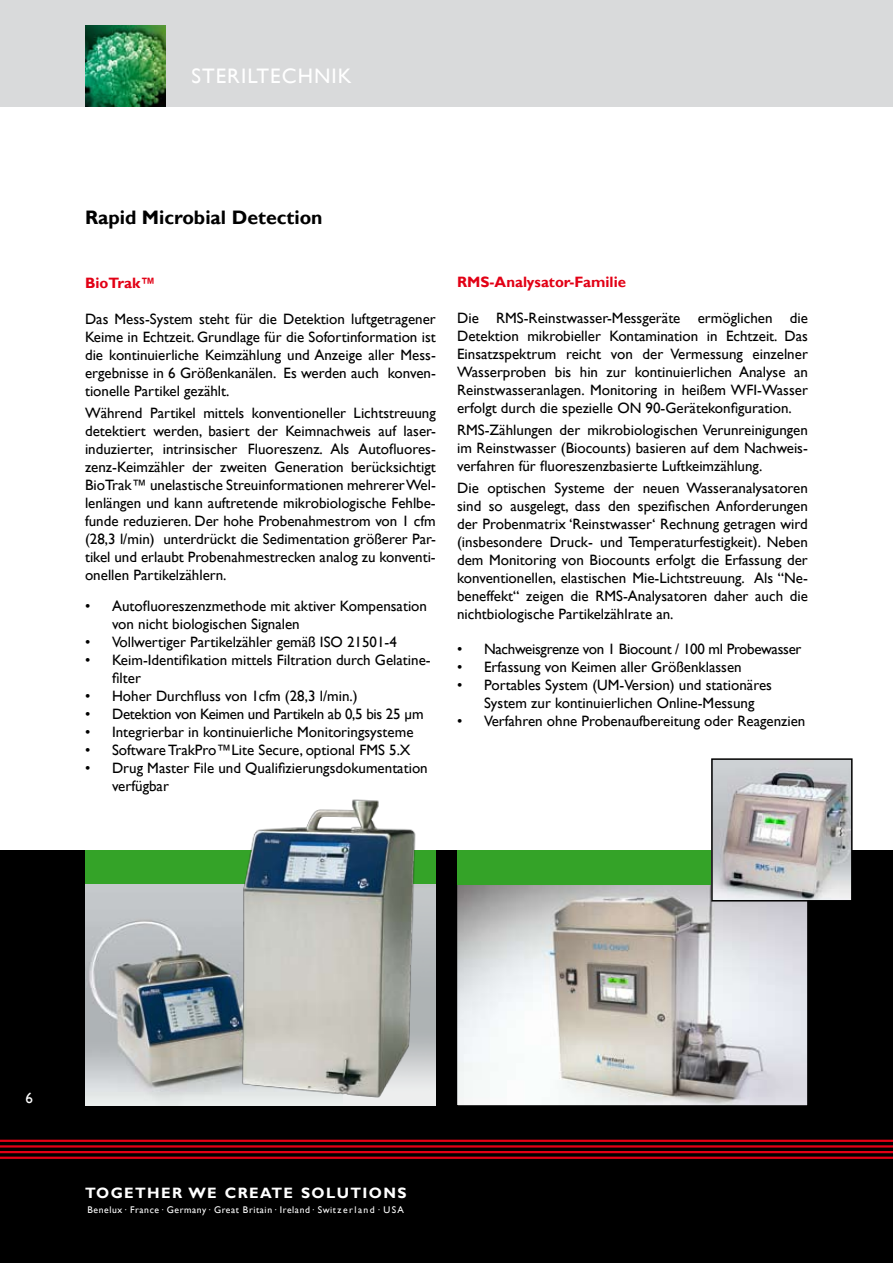
<style>
.page{position:relative;width:893px;height:1263px;background:#fff}
.page>*{position:absolute;margin:0;border:0;box-sizing:border-box;transform-origin:0 0}
.t1{font:21px "Gill Sans";color:#fff}
.t2{font:700 19.5px "Gill Sans";color:#000}
.t3{font:15px/18px "Gill Sans";color:#000;text-align:justify}
.t4{font:15px "Gill Sans";letter-spacing:-.02em;color:#000}
.t5{font:700 15px "Gill Sans";color:#e20015}
.t6{font:700 15px "Gill Sans";letter-spacing:.09em;color:#fff}
.t7{font:15px "Gill Sans";color:#fff}
.t8{font:9.6px "Gill Sans";letter-spacing:.06em;color:#fff}
</style>
<div class="page">
<div style="left:0;top:0;width:893px;height:106px;background:#d9dadb"></div>
<div style="left:0;top:850px;width:893px;height:413px;background:#000"></div>
<hr style="left:0;top:1156px;width:893px;height:3px;background:#e20015">
<hr style="left:0;top:1151px;width:893px;height:2px;background:#e20015">
<hr style="left:0;top:1145px;width:893px;height:2px;background:#e20015">
<hr style="left:0;top:1140px;width:893px;height:2px;background:#e20015">
<img style="left:85px;top:26px;width:81px;height:80px">
<div style="left:85px;top:850px;width:351px;height:34px;background:#34a328"></div>
<img style="left:85px;top:884px;width:93px;height:222px">
<img style="left:178px;top:799px;width:258px;height:307px">
<img style="left:459px;top:884px;width:347px;height:220px">
<div style="left:456px;top:872px;width:353px;height:235px;border:2px solid #000"></div>
<div style="left:457px;top:850px;width:351px;height:34px;background:#34a328"></div>
<img style="left:714px;top:761px;width:136px;height:137px">
<div style="left:711px;top:758px;width:142px;height:143px;border:2px solid #000"></div>
<h1 class="t1" style="left:191px;top:63px;width:14px">steriltechnik</h1>
<h2 class="t2" style="left:85px;top:206px;width:239px">Rapid Microbial Detection</h2>
<p class="t5" style="left:85px;top:274px;width:72px">BioTrak™</p>
<p class="t3" style="left:85px;top:310px;width:352px">Das Mess-System steht für die Detektion luftgetragener Keime in Echtzeit. Grundlage für die Sofortinformation ist die kontinuierliche Keimzählung und Anzeige aller Mess&shy;ergebnisse in 6 Größenkanälen. Es werden auch konven&shy;tionelle Partikel gezählt.</p>
<p class="t3" style="left:85px;top:404px;width:352px">Während Partikel mittels konventioneller Lichtstreuung detektiert werden, basiert der Keimnachweis auf laser&shy;induzierter, intrinsischer Fluoreszenz. Als Autofluores&shy;zenz-Keimzähler der zweiten Generation berücksichtigt BioTrak™ unelastische Streuinformationen mehrerer Wel&shy;lenlängen und kann auftretende mikrobiologische Fehlbe&shy;funde reduzieren. Der hohe Probenahmestrom von 1 cfm (28,3 l/min) unterdrückt die Sedimentation größerer Par&shy;tikel und erlaubt Probenahmestrecken analog zu konventi&shy;onellen Partikelzählern.</p>
<p class="t3" style="left:112px;top:597px;width:316px;text-indent:-27px">• Autofluoreszenzmethode mit aktiver Kompensation von nicht biologischen Signalen</p>
<p class="t3" style="left:85px;top:633px;width:313px">• Vollwertiger Partikelzähler gemäß ISO 21501-4</p>
<p class="t3" style="left:112px;top:651px;width:320px;text-indent:-27px">• Keim-Identifikation mittels Filtration durch Gelatine&shy;filter</p>
<p class="t3" style="left:85px;top:687px;width:274px">• Hoher Durchfluss von 1cfm (28,3 l/min.)</p>
<p class="t4" style="left:85px;top:705px;width:340px">• Detektion von Keimen und Partikeln ab 0,5 bis 25 µm</p>
<p class="t3" style="left:85px;top:723px;width:330px">• Integrierbar in kontinuierliche Monitoringsysteme</p>
<p class="t3" style="left:85px;top:741px;width:327px">• Software TrakPro™Lite Secure, optional FMS 5.X</p>
<p class="t3" style="left:112px;top:759px;width:317px;text-indent:-27px">• Drug Master File und Qualifizierungsdokumentation verfügbar</p>
<p class="t5" style="left:457px;top:273px;width:170px">RMS-Analysator-Familie</p>
<p class="t3" style="left:457px;top:309px;width:352px">Die RMS-Reinstwasser-Messgeräte ermöglichen die Detektion mikrobieller Kontamination in Echtzeit. Das Einsatzspektrum reicht von der Vermessung einzelner Wasserproben bis hin zur kontinuierlichen Analyse an Reinstwasseranlagen. Monitoring in heißem WFI-Wasser erfolgt durch die spezielle ON 90-Gerätekonfiguration.</p>
<p class="t3" style="left:457px;top:421px;width:352px">RMS-Zählungen der mikrobiologischen Verunreinigungen im Reinstwasser (Biocounts) basieren auf dem Nachweis&shy;verfahren für fluoreszenzbasierte Luftkeimzählung.</p>
<p class="t3" style="left:457px;top:479px;width:352px">Die optischen Systeme der neuen Wasseranalysatoren sind so ausgelegt, dass den spezifischen Anforderungen der Probenmatrix ‘Reinstwasser‘ Rechnung getragen wird (insbesondere Druck- und Temperaturfestigkeit). Neben dem Monitoring von Biocounts erfolgt die Erfassung der konventionellen, elastischen Mie-Lichtstreuung. Als “Ne&shy;beneffekt“ zeigen die RMS-Analysatoren daher auch die nichtbiologische Partikelzählrate an.</p>
<p class="t4" style="left:457px;top:640px;width:346px">• Nachweisgrenze von 1 Biocount / 100 ml Probewasser</p>
<p class="t3" style="left:457px;top:658px;width:286px">• Erfassung von Keimen aller Größenklassen</p>
<p class="t3" style="left:484px;top:676px;width:289px;text-indent:-27px">• Portables System (UM-Version) und stationäres<br>System zur kontinuierlichen Online-Messung</p>
<p class="t3" style="left:457px;top:712px;width:350px">• Verfahren ohne Probenaufbereitung oder Reagenzien</p>
<p class="t7" style="left:26px;top:1089px;width:9px">6</p>
<p class="t6" style="left:85px;top:1184px;width:252px">Tog eth er we c reate Soluti</p>
<p class="t6" style="left:369px;top:1184px;width:27px">ons</p>
<p class="t8" style="left:88px;top:1204px;width:318px">Benelux· France· Germany· Great Britain· Ireland· Switzerland· USA</p>
</div>
